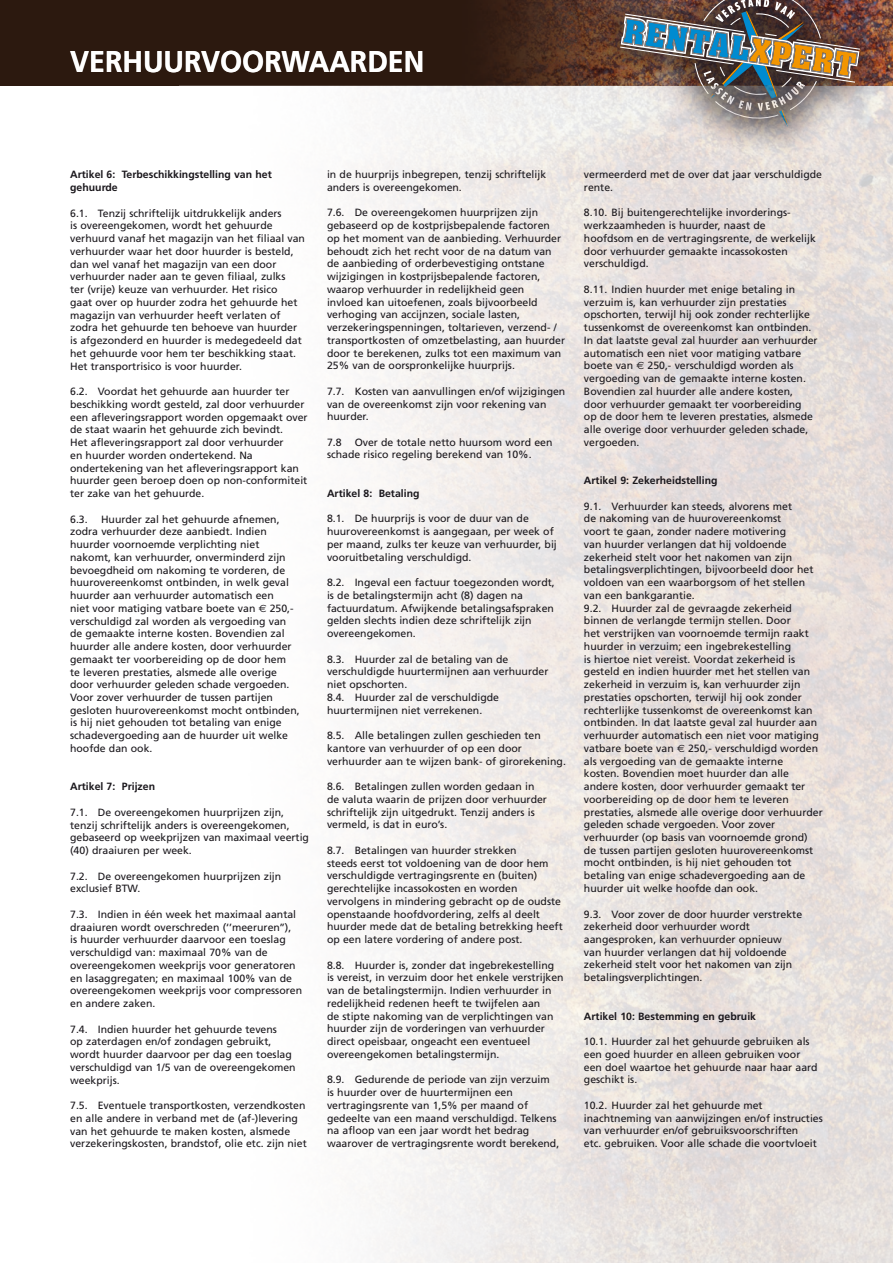
<style>
.page{position:relative;width:893px;height:1263px;background:#fff}
.page>*{position:absolute;margin:0;border:0;box-sizing:border-box;transform-origin:0 0}
.t1{font:700 30px "Frutiger";color:#fff;scale:.95 1}
.t2{font:10.5px/12.8px "Frutiger";color:#1a171c}
.t3{font:700 10.5px/12.8px "Frutiger";color:#1a171c}
.s1{font-family:"Euro Sans"}
.s2{font-family:"Frutiger LT"}
</style>
<div class="page">
<img style="left:0;top:0;width:583px;height:85px">
<div style="left:583px;top:0;width:310px;height:163px;background:#1a171c;opacity:.8"></div>
<img style="left:620px;top:0;width:240px;height:85px">
<img style="left:179px;top:85px;width:714px;height:1178px">
<h1 class="t1" style="left:70px;top:44px;width:374px">VERHUURVOORWAARDEN</h1>
<p class="t3" style="left:70px;top:168px;width:203px">Artikel 6: Terbeschikkingstelling van het gehuurde</p>
<p class="t2" style="left:70px;top:206px;width:236px">6.1. Tenzij schriftelijk uitdrukkelijk anders<br>is overeengekomen, wordt het gehuurde verhuurd vanaf het magazijn van het filiaal van verhuurder waar het door huurder is besteld, dan wel vanaf het magazijn van een door verhuurder nader aan te geven filiaal, zulks<br>ter (vrije) keuze van verhuurder. Het risico<br>gaat over op huurder zodra het gehuurde het magazijn van verhuurder heeft verlaten of zodra het gehuurde ten behoeve van huurder is afgezonderd en huurder is medegedeeld dat het gehuurde voor hem ter beschikking staat.<br>Het transportrisico is voor huurder.</p>
<p class="t2" style="left:70px;top:385px;width:239px">6.2. Voordat het gehuurde aan huurder ter beschikking wordt gesteld, zal door verhuurder een afleveringsrapport worden opgemaakt over de staat waarin het gehuurde zich bevindt.<br>Het afleveringsrapport zal door verhuurder<br>en huurder worden ondertekend. Na ondertekening van het afleveringsrapport kan huurder geen beroep doen op non-conformiteit ter zake van het gehuurde.</p>
<p class="t2" style="left:70px;top:512px;width:19px">6.3.</p>
<p class="t2" style="left:70px;top:512px;width:231px;text-indent:31px">Huurder zal het gehuurde afnemen, zodra verhuurder deze aanbiedt. Indien huurder voornoemde verplichting niet nakomt, kan verhuurder, onverminderd zijn bevoegdheid om nakoming te vorderen, de huurovereenkomst ontbinden, in welk geval huurder aan verhuurder automatisch een<br>niet voor matiging vatbare boete van <span class="s1">E</span> 250,- verschuldigd zal worden als vergoeding van de gemaakte interne kosten. Bovendien zal huurder alle andere kosten, door verhuurder gemaakt ter voorbereiding op de door hem<br>te leveren prestaties, alsmede alle overige door verhuurder geleden schade vergoeden.<br>Voor zover verhuurder de tussen partijen gesloten huurovereenkomst mocht ontbinden, is hij niet gehouden tot betaling van enige schadevergoeding aan de huurder uit welke hoofde dan ook.</p>
<p class="t3" style="left:70px;top:780px;width:86px">Artikel 7: Prijzen</p>
<p class="t2" style="left:70px;top:806px;width:240px">7.1. De overeengekomen huurprijzen zijn, tenzij schriftelijk anders is overeengekomen, gebaseerd op weekprijzen van maximaal veertig (40) draaiuren per week.</p>
<p class="t2" style="left:70px;top:869px;width:213px">7.2. De overeengekomen huurprijzen zijn exclusief BTW.</p>
<p class="t2" style="left:70px;top:908px;width:233px">7.3. Indien in één week het maximaal aantal draaiuren wordt overschreden (‘’meeruren’’),<br>is huurder verhuurder daarvoor een toeslag verschuldigd van: maximaal 70% van de overeengekomen weekprijs voor generatoren en lasaggregaten; en maximaal 100% van de overeengekomen weekprijs voor compressoren en andere zaken.</p>
<p class="t2" style="left:70px;top:1022px;width:227px">7.4. Indien huurder het gehuurde tevens<br>op zaterdagen en/of zondagen gebruikt, wordt huurder daarvoor per dag een toeslag verschuldigd van 1/5 van de overeengekomen weekprijs.</p>
<p class="t2" style="left:70px;top:1099px;width:238px">7.5. Eventuele transportkosten, verzendkosten en alle andere in verband met de (af-)levering van het gehuurde te maken kosten, alsmede verzekeringskosten, brandstof, olie etc. zijn niet</p>
<p class="t2" style="left:327px;top:168px;width:221px">in de huurprijs inbegrepen, tenzij schriftelijk anders is overeengekomen.</p>
<p class="t2" style="left:327px;top:206px;width:240px">7.6. De overeengekomen huurprijzen zijn gebaseerd op de kostprijsbepalende factoren op het moment van de aanbieding. Verhuurder behoudt zich het recht voor de na datum van de aanbieding of orderbevestiging ontstane wijzigingen in kostprijsbepalende factoren, waarop verhuurder in redelijkheid geen<br>invloed kan uitoefenen, zoals bijvoorbeeld verhoging van accijnzen, sociale lasten, verzekeringspenningen, toltarieven, verzend- / transportkosten of omzetbelasting, aan huurder door te berekenen, zulks tot een maximum van 25% van de oorspronkelijke huurprijs.</p>
<p class="t2" style="left:327px;top:385px;width:240px">7.7. Kosten van aanvullingen en/of wijzigingen van de overeenkomst zijn voor rekening van huurder.</p>
<p class="t2" style="left:327px;top:436px;width:227px">7.8 Over de totale netto huursom word een schade risico regeling berekend van <span class="s2">10</span>%.</p>
<p class="t3" style="left:327px;top:487px;width:94px">Artikel 8: Betaling</p>
<p class="t2" style="left:327px;top:512px;width:231px">8.1. De huurprijs is voor de duur van de huurovereenkomst is aangegaan, per week of per maand, zulks ter keuze van verhuurder, bij vooruitbetaling verschuldigd.</p>
<p class="t2" style="left:327px;top:576px;width:229px">8.2. Ingeval een factuur toegezonden wordt, is de betalingstermijn acht (8) dagen na factuurdatum. Afwijkende betalingsafspraken gelden slechts indien deze schriftelijk zijn overeengekomen.</p>
<p class="t2" style="left:327px;top:652px;width:223px">8.3. Huurder zal de betaling van de verschuldigde huurtermijnen aan verhuurder niet opschorten.<br>8.4. Huurder zal de verschuldigde huurtermijnen niet verrekenen.</p>
<p class="t2" style="left:327px;top:729px;width:240px">8.5. Alle betalingen zullen geschieden ten kantore van verhuurder of op een door verhuurder aan te wijzen bank- of girorekening.</p>
<p class="t2" style="left:327px;top:780px;width:221px">8.6. Betalingen zullen worden gedaan in de valuta waarin de prijzen door verhuurder schriftelijk zijn uitgedrukt. Tenzij anders is vermeld, is dat in euro’s.</p>
<p class="t2" style="left:327px;top:844px;width:237px">8.7. Betalingen van huurder strekken<br>steeds eerst tot voldoening van de door hem verschuldigde vertragingsrente en (buiten) gerechtelijke incassokosten en worden vervolgens in mindering gebracht op de oudste openstaande hoofdvordering, zelfs al deelt huurder mede dat de betaling betrekking heeft op een latere vordering of andere post.</p>
<p class="t2" style="left:327px;top:958px;width:238px">8.8. Huurder is, zonder dat ingebrekestelling is vereist, in verzuim door het enkele verstrijken van de betalingstermijn. Indien verhuurder in redelijkheid redenen heeft te twijfelen aan<br>de stipte nakoming van de verplichtingen van huurder zijn de vorderingen van verhuurder direct opeisbaar, ongeacht een eventueel overeengekomen betalingstermijn.</p>
<p class="t2" style="left:327px;top:1073px;width:234px">8.9. Gedurende de periode van zijn verzuim is huurder over de huurtermijnen een vertragingsrente van 1,5% per maand of gedeelte van een maand verschuldigd. Telkens na afloop van een jaar wordt het bedrag waarover de vertragingsrente wordt berekend,</p>
<p class="t2" style="left:584px;top:168px;width:240px">vermeerderd met de over dat jaar verschuldigde rente.</p>
<p class="t2" style="left:584px;top:206px;width:233px">8.10. Bij buitengerechtelijke invorderings&shy;werkzaamheden is huurder, naast de hoofdsom en de vertragingsrente, de werkelijk door verhuurder gemaakte incassokosten verschuldigd.</p>
<p class="t2" style="left:584px;top:283px;width:235px">8.11. Indien huurder met enige betaling in verzuim is, kan verhuurder zijn prestaties opschorten, terwijl hij ook zonder rechterlijke tussenkomst de overeenkomst kan ontbinden.<br>In dat laatste geval zal huurder aan verhuurder automatisch een niet voor matiging vatbare boete van <span class="s1">E</span> 250,- verschuldigd worden als vergoeding van de gemaakte interne kosten.<br>Bovendien zal huurder alle andere kosten, door verhuurder gemaakt ter voorbereiding<br>op de door hem te leveren prestaties, alsmede alle overige door verhuurder geleden schade, vergoeden.</p>
<p class="t3" style="left:584px;top:474px;width:135px">Artikel 9: Zekerheidstelling</p>
<p class="t2" style="left:584px;top:499px;width:240px">9.1. Verhuurder kan steeds, alvorens met<br>de nakoming van de huurovereenkomst<br>voort te gaan, zonder nadere motivering<br>van huurder verlangen dat hij voldoende zekerheid stelt voor het nakomen van zijn betalingsverplichtingen, bijvoorbeeld door het voldoen van een waarborgsom of het stellen van een bankgarantie.<br>9.2. Huurder zal de gevraagde zekerheid binnen de verlangde termijn stellen. Door<br>het verstrijken van voornoemde termijn raakt huurder in verzuim; een ingebrekestelling<br>is hiertoe niet vereist. Voordat zekerheid is gesteld en indien huurder met het stellen van zekerheid in verzuim is, kan verhuurder zijn prestaties opschorten, terwijl hij ook zonder rechterlijke tussenkomst de overeenkomst kan ontbinden. In dat laatste geval zal huurder aan verhuurder automatisch een niet voor matiging vatbare boete van <span class="s1">E</span> 250,- verschuldigd worden als vergoeding van de gemaakte interne<br>kosten. Bovendien moet huurder dan alle andere kosten, door verhuurder gemaakt ter voorbereiding op de door hem te leveren prestaties, alsmede alle overige door verhuurder geleden schade vergoeden. Voor zover verhuurder (op basis van voornoemde grond)<br>de tussen partijen gesloten huurovereenkomst mocht ontbinden, is hij niet gehouden tot betaling van enige schadevergoeding aan de huurder uit welke hoofde dan ook.</p>
<p class="t2" style="left:584px;top:907px;width:220px">9.3. Voor zover de door huurder verstrekte zekerheid door verhuurder wordt aangesproken, kan verhuurder opnieuw van huurder verlangen dat hij voldoende zekerheid stelt voor het nakomen van zijn betalingsverplichtingen.</p>
<p class="t3" style="left:584px;top:1009px;width:174px">Artikel 10: Bestemming en gebruik</p>
<p class="t2" style="left:584px;top:1035px;width:235px">10.1. Huurder zal het gehuurde gebruiken als een goed huurder en alleen gebruiken voor een doel waartoe het gehuurde naar haar aard geschikt is.</p>
<p class="t2" style="left:584px;top:1099px;width:240px">10.2. Huurder zal het gehuurde met inachtneming van aanwijzingen en/of instructies van verhuurder en/of gebruiksvoorschriften<br>etc. gebruiken. Voor alle schade die voortvloeit</p>
</div>
